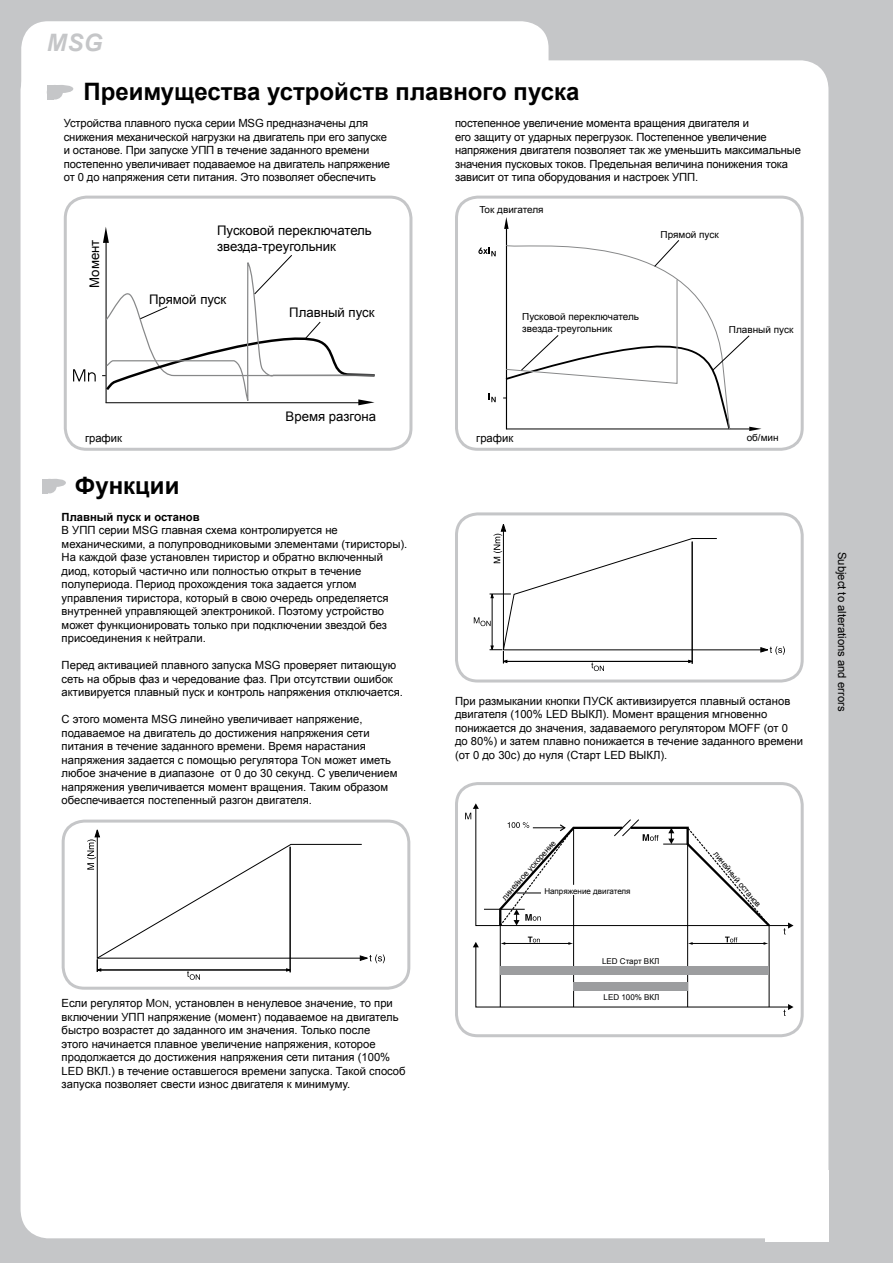
<style>
.page{position:relative;width:893px;height:1263px;background:#c5c6c8}
.page>*{position:absolute;margin:0;border:0;box-sizing:border-box;transform-origin:0 0}
.t1{font:700 24px "Arial";color:#000}
.t2{font:italic 700 24px "Arial";color:#c5c6c8}
.t3{font:13.2px/15.9px "Arial";color:#000}
.t4{font:11.25px/13.5px "Arial";color:#000}
.t5{font:700 11.25px "Arial";color:#000}
.t6{font:9.75px/11.7px "Arial";color:#000}
.t7{font:8.1px "Arial";color:#000}
.s1{font-size:9px}
</style>
<div class="page">
<div style="left:21px;top:60px;width:807px;height:1178px;background:#fff"></div>
<div style="left:765px;top:1170px;width:64px;height:72px;background:#fff"></div>
<div style="left:21px;top:21px;width:528px;height:128px;background:#fff;border-radius:27px"></div>
<div style="left:49px;top:85px;width:24px;height:8px;background:#c5c6c8;border-radius:50%"></div>
<div style="left:47px;top:85px;width:16px;height:15px;background:#c5c6c8;border-radius:50%"></div>
<div style="left:47px;top:85px;width:6px;height:15px;background:#c5c6c8"></div>
<hr style="left:106px;top:241px;width:1px;height:162px;background:#000">
<svg style="left:103px;top:227px;width:6px;height:16px"></svg>
<svg style="left:73px;top:369px;width:23px;height:12px"></svg>
<svg style="left:102px;top:254px;width:275px;height:156px;background:#f4f4f4"></svg>
<div style="left:64px;top:196px;width:348px;height:255px;border:3px solid #c5c6c8;border-radius:21px"></div>
<svg style="left:504px;top:217px;width:5px;height:12px"></svg>
<svg style="left:478px;top:248px;width:18px;height:8px"></svg>
<svg style="left:489px;top:393px;width:7px;height:9px"></svg>
<div style="left:505px;top:221px;width:225px;height:58px;background:#fff"></div>
<svg style="left:654px;top:240px;width:25px;height:27px"></svg>
<svg style="left:503px;top:279px;width:258px;height:152px;background:#f4f4f4"></svg>
<div style="left:455px;top:196px;width:349px;height:255px;border:3px solid #c5c6c8;border-radius:21px"></div>
<div style="left:44px;top:479px;width:22px;height:8px;background:#c5c6c8;border-radius:50%"></div>
<div style="left:43px;top:479px;width:14px;height:14px;background:#c5c6c8;border-radius:50%"></div>
<div style="left:43px;top:479px;width:5px;height:14px;background:#c5c6c8"></div>
<div style="left:474px;top:524px;width:311px;height:147px;background:#fff"></div>
<div style="left:455px;top:512px;width:349px;height:170px;border:3px solid #c5c6c8;border-radius:21px"></div>
<svg style="left:465px;top:803px;width:328px;height:213px;background:#efefef"></svg>
<div style="left:455px;top:782px;width:349px;height:255px;border:3px solid #c5c6c8;border-radius:21px"></div>
<div style="left:87px;top:829px;width:298px;height:151px;background:#fff"></div>
<div style="left:62px;top:819px;width:348px;height:171px;border:3px solid #c5c6c8;border-radius:21px"></div>
<h1 class="t2" style="left:47px;top:27px;width:57px">MSG</h1>
<h1 class="t1" style="left:83px;top:76px;width:498px">Преимущества устройств плавного пуска</h1>
<p class="t4" style="left:64px;top:117px;width:328px">Устройства плавного пуска серии MSG предназначены для снижения механической нагрузки на двигатель при его запуске и останове. При запуске УПП в течение заданного времени постепенно увеличивает подаваемое на двигатель напряжение от 0 до напряжения сети питания. Это позволяет обеспечить</p>
<p class="t4" style="left:455px;top:117px;width:348px">постепенное увеличение момента вращения двигателя и<br>его защиту от ударных перегрузок. Постепенное увеличение напряжения двигателя позволяет так же уменьшить максимальные значения пусковых токов. Предельная величина понижения тока зависит от типа оборудования и настроек УПП.</p>
<p class="t6" style="left:479px;top:204px;width:66px">Ток двигателя</p>
<p class="t3" style="left:87px;top:288px;width:50px;rotate:-90deg">Момент</p>
<p class="t3" style="left:217px;top:223px;width:156px">Пусковой переключатель звезда-треугольник</p>
<p class="t3" style="left:149px;top:291px;width:79px">Прямой пуск</p>
<p class="t3" style="left:289px;top:305px;width:87px">Плавный пуск</p>
<p class="t3" style="left:286px;top:409px;width:92px">Время разгона</p>
<p class="t6" style="left:660px;top:228px;width:60px">Прямой пуск</p>
<p class="t6" style="left:522px;top:311px;width:118px">Пусковой переключатель звезда-треугольник</p>
<p class="t6" style="left:729px;top:324px;width:66px">Плавный пуск</p>
<p class="t6" style="left:747px;top:432px;width:33px">об/мин</p>
<p class="t4" style="left:85px;top:431px;width:39px">график</p>
<p class="t4" style="left:476px;top:431px;width:39px">график</p>
<h1 class="t1" style="left:75px;top:469px;width:106px">Функции</h1>
<p class="t5" style="left:62px;top:509px;width:140px">Плавный пуск и останов</p>
<p class="t4" style="left:62px;top:523px;width:347px">В УПП серии MSG главная схема контролируется не механическими, а полупроводниковыми элементами (тиристоры).<br>На каждой фазе установлен тиристор и обратно включенный диод, который частично или полностью открыт в течение полупериода. Период прохождения тока задается углом управления тиристора, который в свою очередь определяется внутренней управляющей электроникой. Поэтому устройство может функционировать только при подключении звездой без присоединения к нейтрали.</p>
<p class="t4" style="left:62px;top:658px;width:343px">Перед активацией плавного запуска MSG проверяет питающую сеть на обрыв фаз и чередование фаз. При отсутствии ошибок активируется плавный пуск и контроль напряжения отключается.</p>
<p class="t4" style="left:62px;top:712px;width:337px">С этого момента MSG линейно увеличивает напряжение, подаваемое на двигатель до достижения напряжения сети питания в течение заданного времени. Время нарастания напряжения задается с помощью регулятора T<span class="s1">ON</span> может иметь любое значение в диапазоне от 0 до 30 секунд. С увеличением напряжения увеличивается момент вращения. Таким образом обеспечивается постепенный разгон двигателя.</p>
<p class="t4" style="left:455px;top:694px;width:350px">При размыкании кнопки ПУСК активизируется плавный останов двигателя (100% LED ВЫКЛ). Момент вращения мгновенно понижается до значения, задаваемого регулятором MOFF (от 0 до 80%) и затем плавно понижается в течение заданного времени (от 0 до 30с) до нуля (Старт LED ВЫКЛ).</p>
<p class="t4" style="left:62px;top:997px;width:346px">Если регулятор M<span class="s1">ON</span>, установлен в ненулевое значение, то при включении УПП напряжение (момент) подаваемое на двигатель быстро возрастет до заданного им значения. Только после<br>этого начинается плавное увеличение напряжения, которое продолжается до достижения напряжения сети питания (100% LED ВКЛ.) в течение оставшегося времени запуска. Такой способ запуска позволяет свести износ двигателя к минимуму.</p>
<p class="t7" style="left:499px;top:895px;width:78px;rotate:-48deg">линейное ускорение</p>
<p class="t7" style="left:720px;top:849px;width:71px;rotate:51deg">линейный останов</p>
<p class="t7" style="left:544px;top:886px;width:88px">Напряжение двигателя</p>
<p class="t7" style="left:602px;top:956px;width:59px">LED Старт ВКЛ</p>
<p class="t7" style="left:603px;top:992px;width:58px">LED 100% ВКЛ</p>
<p class="t4" style="left:849px;top:552px;width:161px;rotate:90deg">Subject to alterations and errors</p>
</div>
